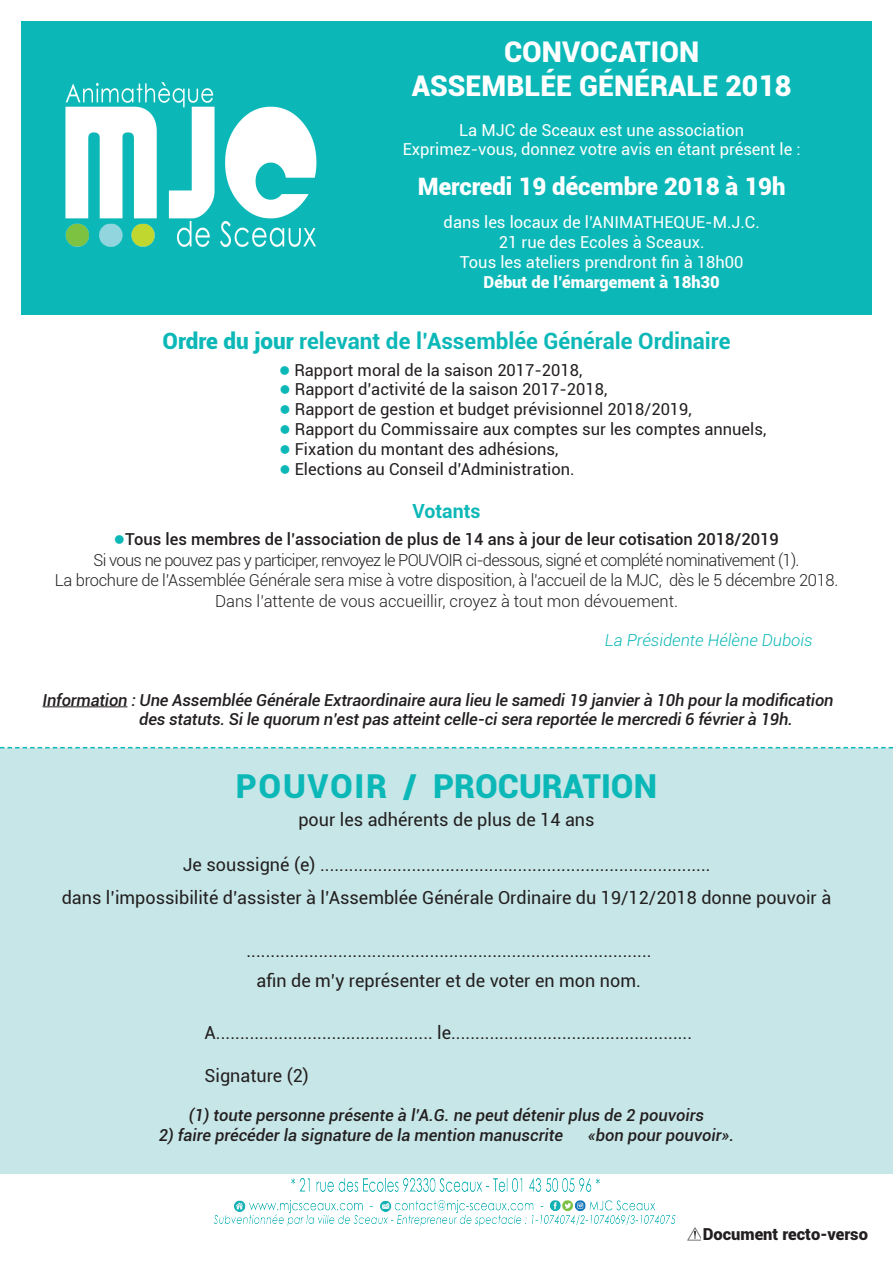
<style>
.page{position:relative;width:893px;height:1263px;background:#fff}
.page>*{position:absolute;margin:0;border:0;box-sizing:border-box;transform-origin:0 0}
.t1{font:900 33px "Roboto";color:#0cb8b7}
.t2{font:900 28.5px/34.2px "Roboto";color:#fff;text-align:center}
.t3{font:900 24px "Roboto";color:#fff}
.t4{font:700 22.5px "Roboto";color:#0cb8b7}
.t5{font:700 19.5px "Roboto";color:#0cb8b7}
.t6{font:18px/33px "Roboto";color:#231f20;text-align:center}
.t7{font:300 16.5px/20.5px "Roboto";letter-spacing:-.02em;color:#231f20;text-align:center}
.t8{font:italic 500 16.5px/19.8px "Roboto";letter-spacing:-.01em;color:#231f20}
.t9{font:16.5px "Roboto";color:#231f20}
.t10{font:16.5px/19.8px "Roboto";color:#fff;text-align:center}
.t11{font:900 16.5px "Roboto";color:#fff}
.t12{font:italic 300 16.5px "Roboto";color:#0cb8b7}
.t13{font:900 16.5px "Roboto";color:#231f20}
.s1{font-weight:900}
.s2{color:#0cb8b7}
.s3{font-weight:500}
</style>
<div class="page">
<div style="left:0;top:748px;width:893px;height:426px;background:#c7e6e7"></div>
<div style="left:21px;top:21px;width:851px;height:294px;background:#0cb8b7"></div>
<hr style="left:43px;top:706px;width:84px;height:1px;background:#231f20">
<img style="left:65px;top:82px;width:252px;height:166px">
<img style="left:213px;top:1178px;width:488px;height:63px">
<svg style="left:0;top:747px;width:893px;height:1px"></svg>
<img style="left:687px;top:1227px;width:14px;height:13px">
<h2 class="t2" style="left:412px;top:33px;width:381px">CONVOCATION<br>ASSEMBLÉE GÉNÉRALE 2018</h2>
<p class="t10" style="left:403px;top:119px;width:399px">La MJC de Sceaux est une association<br>Exprimez-vous, donnez votre avis en étant présent le :</p>
<h3 class="t3" style="left:418px;top:169px;width:369px">Mercredi 19 décembre 2018 à 19h</h3>
<p class="t10" style="left:444px;top:212px;width:318px">dans les locaux de l’ANIMATHEQUE-M.J.C.<br>21 rue des Ecoles à Sceaux.<br>Tous les ateliers prendront fin à 18h00</p>
<p class="t11" style="left:484px;top:270px;width:238px">Début de l’émargement à 18h30</p>
<p class="t4" style="left:163px;top:325px;width:569px"><span class="s1">Ordre du jour</span> relevant de l’Assemblée Générale Ordinaire</p>
<p class="t9" style="left:279px;top:358px;width:305px"><span class="s2">●</span> Rapport moral de la saison 2017-2018,</p>
<p class="t9" style="left:280px;top:378px;width:329px"><span class="s2">●</span> Rapport d’activité de la saison 2017-2018,</p>
<p class="t9" style="left:280px;top:398px;width:414px"><span class="s2">●</span> Rapport de gestion et budget prévisionnel 2018/2019,</p>
<p class="t9" style="left:280px;top:418px;width:488px"><span class="s2">●</span> Rapport du Commissaire aux comptes sur les comptes annuels,</p>
<p class="t9" style="left:280px;top:437px;width:280px"><span class="s2">●</span> Fixation du montant des adhésions,</p>
<p class="t9" style="left:280px;top:457px;width:296px"><span class="s2">●</span> Elections au Conseil d’Administration.</p>
<p class="t5" style="left:412px;top:497px;width:70px">Votants</p>
<p class="t7" style="left:55px;top:528px;width:785px"><span class="s2">●</span><span class="s3">Tous les membres de l’association de plus de 14 ans à jour de leur cotisation 2018/2019<br></span>Si vous ne pouvez pas y participer, renvoyez le POUVOIR ci-dessous, signé et complété nominativement (1).<br>La brochure de l’Assemblée Générale sera mise à votre disposition, à l’accueil de la MJC, dès le 5 décembre 2018.<br>Dans l’attente de vous accueillir, croyez à tout mon dévouement.</p>
<p class="t12" style="left:605px;top:629px;width:209px">La Présidente Hélène Dubois</p>
<p class="t8" style="left:139px;top:689px;width:696px;text-indent:-97px">Information : Une Assemblée Générale Extraordinaire aura lieu le samedi 19 janvier à 10h pour la modification des statuts. Si le quorum n’est pas atteint celle-ci sera reportée le mercredi 6 février à 19h.</p>
<h1 class="t1" style="left:236px;top:762px;width:422px">P O U V O I R / PROCURATION</h1>
<p class="t6" style="left:298px;top:802px;width:298px">pour les adhérents de plus de 14 ans</p>
<p class="t6" style="left:62px;top:848px;width:771px">Je soussigné (e) .................................................................................<br>dans l’impossibilité d’assister à l’Assemblée Générale Ordinaire du 19/12/2018 donne pouvoir à</p>
<p class="t6" style="left:246px;top:935px;width:407px;line-height:30px">.................................................................................... afin de m’y représenter et de voter en mon nom.</p>
<p class="t6" style="left:205px;top:1015px;width:489px">A............................................. le..................................................</p>
<p class="t6" style="left:205px;top:1058px;width:106px">Signature (2)</p>
<p class="t8" style="left:189px;top:1105px;width:517px">(1) toute personne présente à l’A.G. ne peut détenir plus de 2 pouvoirs</p>
<p class="t8" style="left:159px;top:1125px;width:406px">2) faire précéder la signature de la mention manuscrite</p>
<p class="t8" style="left:588px;top:1125px;width:148px">«bon pour pouvoir».</p>
<p class="t13" style="left:703px;top:1222px;width:167px">Document recto-verso</p>
</div>
